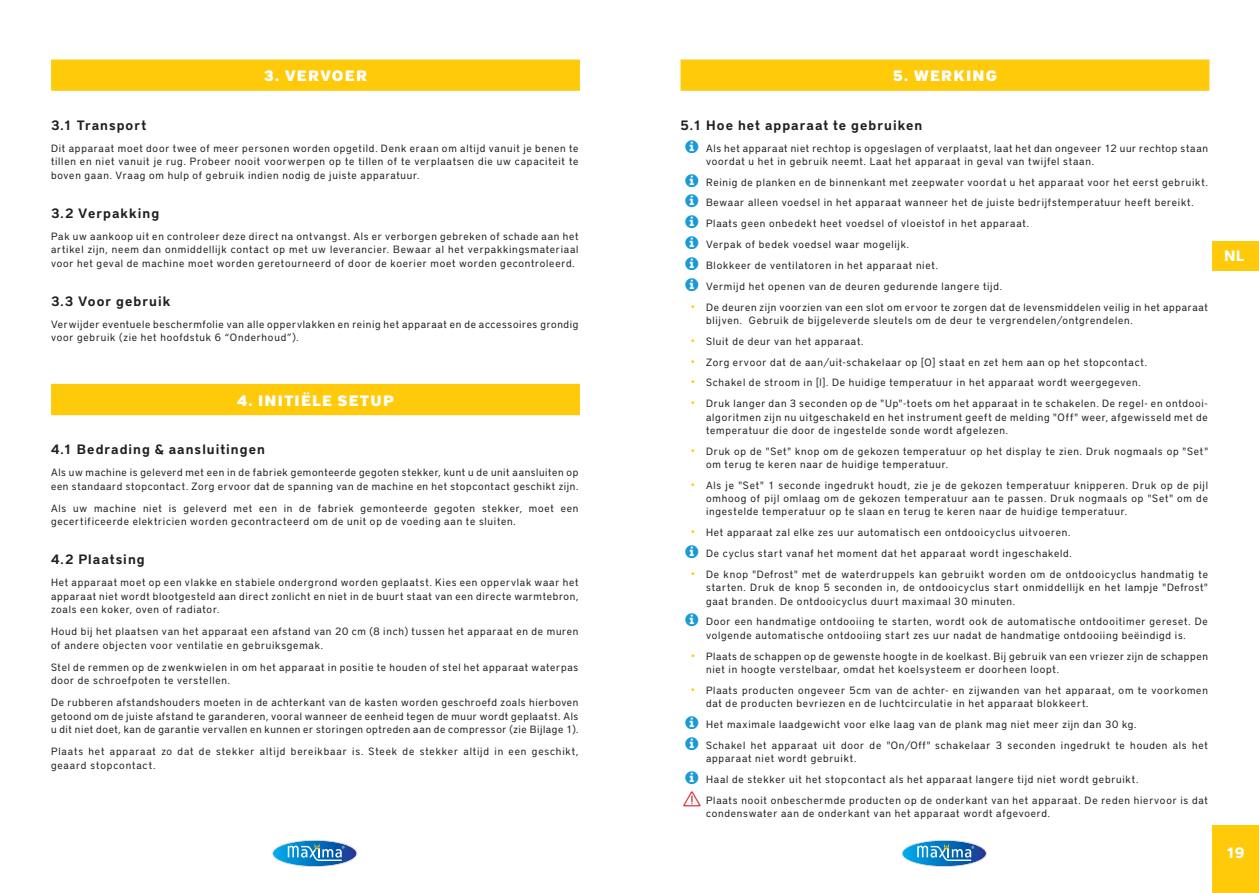
<style>
.page{position:relative;width:1259px;height:893px;background:#fff}
.page>*{position:absolute;margin:0;border:0;box-sizing:border-box;transform-origin:0 0}
.Heading_1_NL{font:900 15px "District Pro";letter-spacing:.075em;color:#fff}
.t1{font:700 15px "District Pro";color:#fff}
.Heading_2_NL{font:600 13.5px "District Pro";letter-spacing:.075em;color:#231f20}
.t2{font:10.5px/13.5px "District Pro";letter-spacing:.07em;color:#231f20}
.s1{font-size:12px;color:#feca0a}
</style>
<div class="page">
<div style="left:1212px;top:825px;width:47px;height:68px;background:#feca0a"></div>
<svg style="left:901px;top:840px;width:85px;height:27px"></svg>
<div style="left:1212px;top:241px;width:47px;height:30px;background:#feca0a"></div>
<svg style="left:272px;top:840px;width:85px;height:27px"></svg>
<div style="left:52px;top:60px;width:527px;height:30px;background:#feca0a"></div>
<hr style="left:51px;top:60px;width:529px;height:1px;background:#feca0a">
<hr style="left:51px;top:61px;width:2px;height:28px;background:#feca0a">
<hr style="left:578px;top:61px;width:2px;height:28px;background:#feca0a">
<hr style="left:51px;top:89px;width:529px;height:2px;background:#feca0a">
<div style="left:52px;top:385px;width:527px;height:29px;background:#feca0a"></div>
<hr style="left:51px;top:384px;width:529px;height:1px;background:#feca0a">
<hr style="left:51px;top:385px;width:2px;height:29px;background:#feca0a">
<hr style="left:578px;top:385px;width:2px;height:29px;background:#feca0a">
<hr style="left:51px;top:414px;width:529px;height:1px;background:#feca0a">
<div style="left:681px;top:60px;width:527px;height:30px;background:#feca0a"></div>
<hr style="left:680px;top:60px;width:529px;height:1px;background:#feca0a">
<hr style="left:680px;top:61px;width:2px;height:28px;background:#feca0a">
<svg style="left:1208px;top:61px;width:1px;height:28px"></svg>
<hr style="left:680px;top:89px;width:529px;height:2px;background:#feca0a">
<p class="Heading_1_NL" style="left:264px;top:65px;width:105px">3. VERVOER</p>
<p class="Heading_2_NL" style="left:51px;top:116px;width:97px">3.1 Transport</p>
<p class="t2" style="left:51px;top:141px;width:529px;text-align:justify">Dit apparaat moet door twee of meer personen worden opgetild. Denk eraan om altijd vanuit je benen te tillen en niet vanuit je rug. Probeer nooit voorwerpen op te tillen of te verplaatsen die uw capaciteit te boven gaan. Vraag om hulp of gebruik indien nodig de juiste apparatuur.</p>
<p class="Heading_2_NL" style="left:51px;top:204px;width:110px">3.2 Verpakking</p>
<p class="t2" style="left:51px;top:229px;width:529px;text-align:justify">Pak uw aankoop uit en controleer deze direct na ontvangst. Als er verborgen gebreken of schade aan het artikel zijn, neem dan onmiddellijk contact op met uw leverancier. Bewaar al het verpakkingsmateriaal voor het geval de machine moet worden geretourneerd of door de koerier moet worden gecontroleerd.</p>
<p class="Heading_2_NL" style="left:51px;top:292px;width:121px">3.3 Voor gebruik</p>
<p class="t2" style="left:51px;top:317px;width:529px">Verwijder eventuele beschermfolie van alle oppervlakken en reinig het apparaat en de accessoires grondig voor gebruik (zie het hoofdstuk 6 “Onderhoud”).</p>
<p class="Heading_1_NL" style="left:237px;top:389px;width:158px">4. INITIËLE SETUP</p>
<p class="Heading_2_NL" style="left:51px;top:440px;width:215px">4.1 Bedrading &amp; aansluitingen</p>
<p class="t2" style="left:51px;top:465px;width:529px">Als uw machine is geleverd met een in de fabriek gemonteerde gegoten stekker, kunt u de unit aansluiten op een standaard stopcontact. Zorg ervoor dat de spanning van de machine en het stopcontact geschikt zijn.</p>
<p class="t2" style="left:51px;top:501px;width:529px">Als uw machine niet is geleverd met een in de fabriek gemonteerde gegoten stekker, moet een gecertificeerde elektricien worden gecontracteerd om de unit op de voeding aan te sluiten.</p>
<p class="Heading_2_NL" style="left:51px;top:550px;width:95px">4.2 Plaatsing</p>
<p class="t2" style="left:51px;top:575px;width:529px;text-align:justify">Het apparaat moet op een vlakke en stabiele ondergrond worden geplaatst. Kies een oppervlak waar het apparaat niet wordt blootgesteld aan direct zonlicht en niet in de buurt staat van een directe warmtebron, zoals een koker, oven of radiator.</p>
<p class="t2" style="left:51px;top:624px;width:529px">Houd bij het plaatsen van het apparaat een afstand van 20 cm (8 inch) tussen het apparaat en de muren of andere objecten voor ventilatie en gebruiksgemak.</p>
<p class="t2" style="left:51px;top:660px;width:529px">Stel de remmen op de zwenkwielen in om het apparaat in positie te houden of stel het apparaat waterpas door de schroefpoten te verstellen.</p>
<p class="t2" style="left:51px;top:695px;width:529px;text-align:justify">De rubberen afstandshouders moeten in de achterkant van de kasten worden geschroefd zoals hierboven getoond om de juiste afstand te garanderen, vooral wanneer de eenheid tegen de muur wordt geplaatst. Als u dit niet doet, kan de garantie vervallen en kunnen er storingen optreden aan de compressor (zie Bijlage 1).</p>
<p class="t2" style="left:51px;top:744px;width:529px">Plaats het apparaat zo dat de stekker altijd bereikbaar is. Steek de stekker altijd in een geschikt, geaard stopcontact.</p>
<p class="Heading_1_NL" style="left:893px;top:65px;width:106px">5. WERKING</p>
<p class="Heading_2_NL" style="left:680px;top:116px;width:243px">5.1 Hoe het apparaat te gebruiken</p>
<p class="t2" style="left:706px;top:141px;width:503px">Als het apparaat niet rechtop is opgeslagen of verplaatst, laat het dan ongeveer 12 uur rechtop staan voordat u het in gebruik neemt. Laat het apparaat in geval van twijfel staan.</p>
<p class="t2" style="left:706px;top:174px;width:503px">Reinig de planken en de binnenkant met zeepwater voordat u het apparaat voor het eerst gebruikt.</p>
<p class="t2" style="left:706px;top:195px;width:489px">Bewaar alleen voedsel in het apparaat wanneer het de juiste bedrijfstemperatuur heeft bereikt.</p>
<p class="t2" style="left:706px;top:216px;width:324px">Plaats geen onbedekt heet voedsel of vloeistof in het apparaat.</p>
<p class="t2" style="left:706px;top:237px;width:205px">Verpak of bedek voedsel waar mogelijk.</p>
<p class="t2" style="left:706px;top:258px;width:233px">Blokkeer de ventilatoren in het apparaat niet.</p>
<p class="t2" style="left:706px;top:279px;width:297px">Vermijd het openen van de deuren gedurende langere tijd.</p>
<p class="t2" style="left:706px;top:300px;width:503px;text-indent:-15px"><span class="s1">•</span> De deuren zijn voorzien van een slot om ervoor te zorgen dat de levensmiddelen veilig in het apparaat blijven. Gebruik de bijgeleverde sleutels om de deur te vergrendelen/ontgrendelen.</p>
<p class="t2" style="left:691px;top:334px;width:174px"><span class="s1">•</span> Sluit de deur van het apparaat.</p>
<p class="t2" style="left:691px;top:355px;width:458px"><span class="s1">•</span> Zorg ervoor dat de aan/uit-schakelaar op [O] staat en zet hem aan op het stopcontact.</p>
<p class="t2" style="left:691px;top:375px;width:451px"><span class="s1">•</span> Schakel de stroom in [l]. De huidige temperatuur in het apparaat wordt weergegeven.</p>
<p class="t2" style="left:706px;top:396px;width:503px;text-align:justify;text-indent:-15px"><span class="s1">•</span> Druk langer dan 3 seconden op de "Up"-toets om het apparaat in te schakelen. De regel- en ontdooi&shy;algoritmen zijn nu uitgeschakeld en het instrument geeft de melding "Off" weer, afgewisseld met de temperatuur die door de ingestelde sonde wordt afgelezen.</p>
<p class="t2" style="left:706px;top:444px;width:503px;text-indent:-15px"><span class="s1">•</span> Druk op de "Set" knop om de gekozen temperatuur op het display te zien. Druk nogmaals op "Set" om terug te keren naar de huidige temperatuur.</p>
<p class="t2" style="left:706px;top:478px;width:503px;text-align:justify;text-indent:-15px"><span class="s1">•</span> Als je "Set" 1 seconde ingedrukt houdt, zie je de gekozen temperatuur knipperen. Druk op de pijl omhoog of pijl omlaag om de gekozen temperatuur aan te passen. Druk nogmaals op "Set" om de ingestelde temperatuur op te slaan en terug te keren naar de huidige temperatuur.</p>
<p class="t2" style="left:691px;top:525px;width:381px"><span class="s1">•</span> Het apparaat zal elke zes uur automatisch een ontdooicyclus uitvoeren.</p>
<p class="t2" style="left:706px;top:546px;width:367px">De cyclus start vanaf het moment dat het apparaat wordt ingeschakeld.</p>
<p class="t2" style="left:706px;top:567px;width:503px;text-align:justify;text-indent:-15px"><span class="s1">•</span> De knop "Defrost" met de waterdruppels kan gebruikt worden om de ontdooicyclus handmatig te starten. Druk de knop 5 seconden in, de ontdooicyclus start onmiddellijk en het lampje "Defrost" gaat branden. De ontdooicyclus duurt maximaal 30 minuten.</p>
<p class="t2" style="left:706px;top:614px;width:503px">Door een handmatige ontdooiing te starten, wordt ook de automatische ontdooitimer gereset. De volgende automatische ontdooiing start zes uur nadat de handmatige ontdooiing beëindigd is.</p>
<p class="t2" style="left:706px;top:649px;width:503px;text-indent:-15px"><span class="s1">•</span> Plaats de schappen op de gewenste hoogte in de koelkast. Bij gebruik van een vriezer zijn de schappen niet in hoogte verstelbaar, omdat het koelsysteem er doorheen loopt.</p>
<p class="t2" style="left:706px;top:683px;width:503px;text-indent:-15px"><span class="s1">•</span> Plaats producten ongeveer 5cm van de achter- en zijwanden van het apparaat, om te voorkomen dat de producten bevriezen en de luchtcirculatie in het apparaat blokkeert.</p>
<p class="t2" style="left:706px;top:717px;width:432px">Het maximale laadgewicht voor elke laag van de plank mag niet meer zijn dan 30 kg.</p>
<p class="t2" style="left:706px;top:738px;width:503px">Schakel het apparaat uit door de "On/Off" schakelaar 3 seconden ingedrukt te houden als het apparaat niet wordt gebruikt.</p>
<p class="t2" style="left:706px;top:772px;width:434px">Haal de stekker uit het stopcontact als het apparaat langere tijd niet wordt gebruikt.</p>
<p class="t2" style="left:706px;top:793px;width:503px">Plaats nooit onbeschermde producten op de onderkant van het apparaat. De reden hiervoor is dat condenswater aan de onderkant van het apparaat wordt afgevoerd.</p>
<h1 class="t1" style="left:1224px;top:245px;width:22px">NL</h1>
<h1 class="t1" style="left:1225px;top:842px;width:20px">19</h1>
</div>
